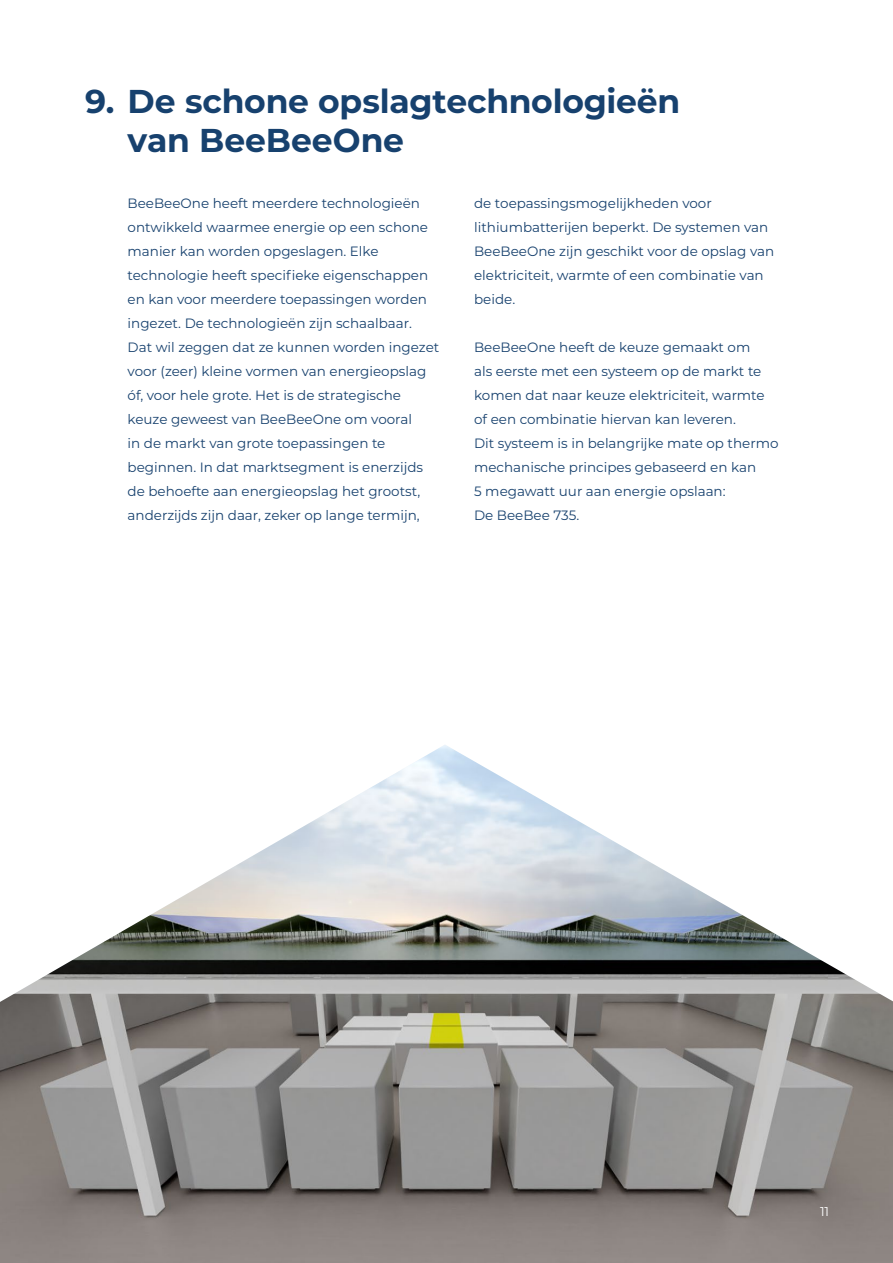
<style>
.page{position:relative;width:893px;height:1263px;background:#fff}
.page>*{position:absolute;margin:0;border:0;box-sizing:border-box;transform-origin:0 0}
.t1{font:700 33px/39px "Montserrat";letter-spacing:-.005em;color:#17416e}
.t2{font:13.5px/24px "Montserrat";color:#17416e}
.t3{font:12.75px "Montserrat";color:#fff}
</style>
<div class="page">
<img style="left:0;top:745px;width:893px;height:518px">
<h1 class="t1" style="left:128px;top:80px;width:554px;text-indent:-43px">9. De schone opslagtechnologieën van BeeBeeOne</h1>
<p class="t2" style="left:128px;top:191px;width:313px">BeeBeeOne heeft meerdere technologieën ontwikkeld waarmee energie op een schone manier kan worden opgeslagen. Elke technologie heeft specifieke eigenschappen en kan voor meerdere toepassingen worden ingezet. De technologieën zijn schaalbaar.<br>Dat wil zeggen dat ze kunnen worden ingezet voor (zeer) kleine vormen van energieopslag óf, voor hele grote. Het is de strategische keuze geweest van BeeBeeOne om vooral<br>in de markt van grote toepassingen te beginnen. In dat marktsegment is enerzijds de behoefte aan energieopslag het grootst, anderzijds zijn daar, zeker op lange termijn,</p>
<p class="t2" style="left:474px;top:191px;width:302px">de toepassingsmogelijkheden voor lithiumbatterijen beperkt. De systemen van BeeBeeOne zijn geschikt voor de opslag van elektriciteit, warmte of een combinatie van beide.</p>
<p class="t2" style="left:474px;top:335px;width:306px">BeeBeeOne heeft de keuze gemaakt om<br>als eerste met een systeem op de markt te komen dat naar keuze elektriciteit, warmte of een combinatie hiervan kan leveren.<br>Dit systeem is in belangrijke mate op thermo mechanische principes gebaseerd en kan<br>5 megawatt uur aan energie opslaan:<br>De BeeBee 735.</p>
<p class="t3" style="left:820px;top:1202px;width:11px">11</p>
</div>
